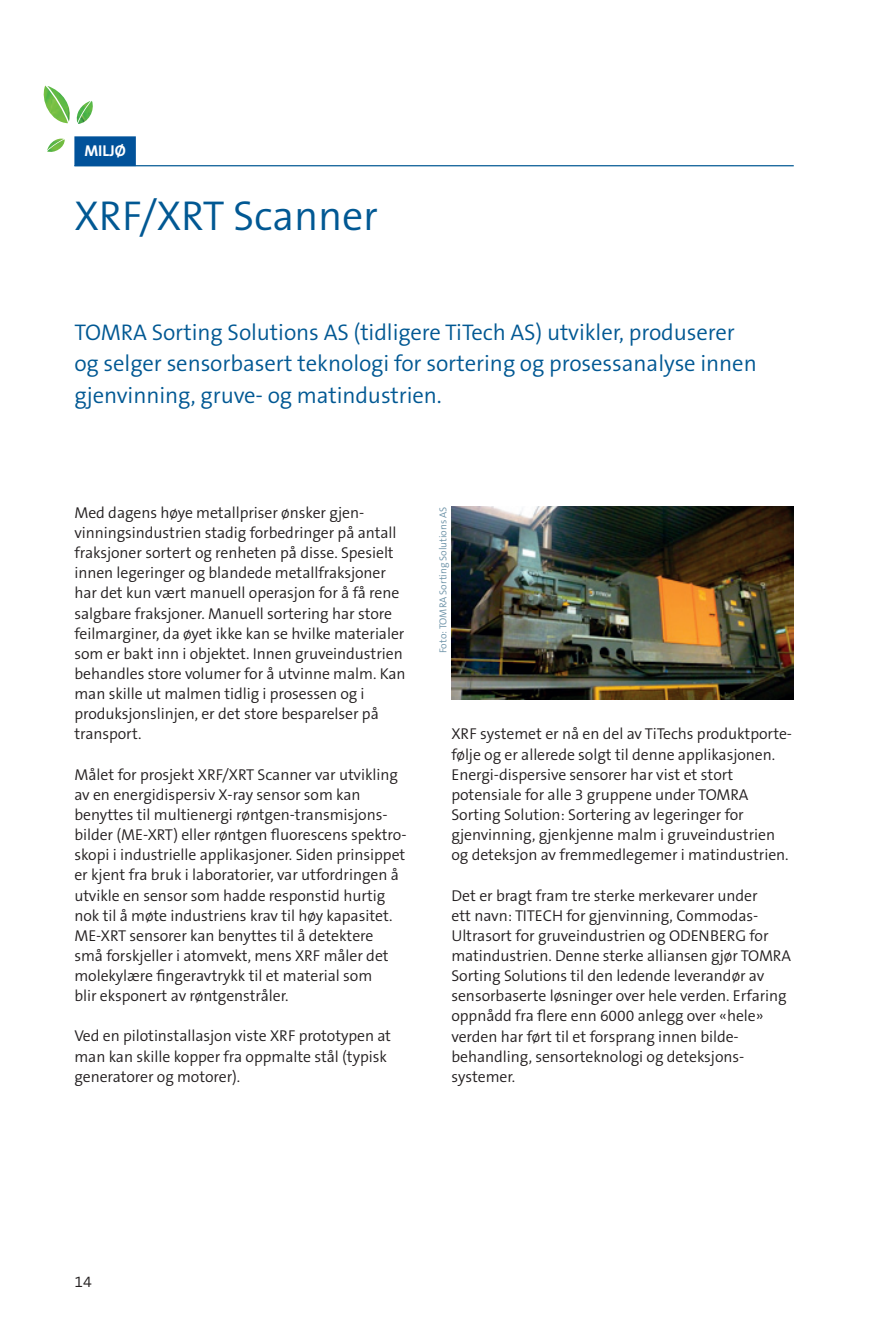
<style>
.page{position:relative;width:893px;height:1325px;background:#fff}
.page>*{position:absolute;margin:0;border:0;box-sizing:border-box;transform-origin:0 0}
.t1{font:300 42px "The Sans B4";letter-spacing:-.005em;color:#015893}
.t2{font:300 22.75px/31.5px "The Sans B4";letter-spacing:-.005em;color:#015893}
.t3{font:300 15.75px/20.1px "The Sans B4";letter-spacing:-.005em;color:#231f20}
.t4{font:700 15.75px "The Sans B7";letter-spacing:.005em;color:#fff}
.t5{font:300 10.15px "The Sans B4";letter-spacing:-.005em;color:#6c92a7}
</style>
<div class="page">
<hr style="left:74px;top:165px;width:720px;height:1px;background:#015893">
<div style="left:74px;top:136px;width:62px;height:30px;background:#01529a"></div>
<svg style="left:59px;top:123px;width:42px;height:43px"></svg>
<img style="left:43px;top:85px;width:25px;height:38px">
<img style="left:47px;top:86px;width:23px;height:36px">
<img style="left:47px;top:139px;width:18px;height:15px">
<img style="left:47px;top:139px;width:17px;height:11px">
<img style="left:78px;top:101px;width:17px;height:23px">
<img style="left:76px;top:101px;width:15px;height:22px">
<img style="left:451px;top:506px;width:343px;height:193px">
<p class="t4" style="left:84px;top:143px;width:43px">MILJØ</p>
<h1 class="t1" style="left:74px;top:194px;width:305px">XRF/XRT Scanner</h1>
<h2 class="t2" style="left:74px;top:317px;width:684px">TOMRA Sorting Solutions AS (tidligere TiTech AS) utvikler, produserer og selger sensorbasert teknologi for sortering og prosessanalyse innen gjenvinning, gruve- og matindustrien.</h2>
<p class="t3" style="left:74px;top:503px;width:333px">Med dagens høye metallpriser ønsker gjen&shy;vinningsindustrien stadig forbedringer på antall fraksjoner sortert og renheten på disse. Spesielt innen legeringer og blandede metallfraksjoner har det kun vært manuell operasjon for å få rene salgbare fraksjoner. Manuell sortering har store feilmarginer, da øyet ikke kan se hvilke materialer som er bakt inn i objektet. Innen gruveindustrien behandles store volumer for å utvinne malm. Kan man skille ut malmen tidlig i prosessen og i produksjonslinjen, er det store besparelser på transport.</p>
<p class="t3" style="left:74px;top:765px;width:334px">Målet for prosjekt XRF/XRT Scanner var utvikling av en energidispersiv X-ray sensor som kan benyttes til multienergi røntgen-transmisjons&shy;bilder (ME-XRT) eller røntgen fluorescens spektro&shy;skopi i industrielle applikasjoner. Siden prinsippet er kjent fra bruk i laboratorier, var utfordringen å utvikle en sensor som hadde responstid hurtig nok til å møte industriens krav til høy kapasitet.<br>ME-XRT sensorer kan benyttes til å detektere<br>små forskjeller i atomvekt, mens XRF måler det molekylære fingeravtrykk til et material som<br>blir eksponert av røntgenstråler.</p>
<p class="t3" style="left:74px;top:1026px;width:318px">Ved en pilotinstallasjon viste XRF prototypen at man kan skille kopper fra oppmalte stål (typisk generatorer og motorer).</p>
<p class="t5" style="left:438px;top:653px;width:148px;rotate:-90deg">Foto: TOMRA Sorting Solutions AS</p>
<p class="t3" style="left:451px;top:724px;width:342px">XRF systemet er nå en del av TiTechs produktporte&shy;følje og er allerede solgt til denne applikasjonen.<br>Energi-dispersive sensorer har vist et stort potensiale for alle 3 gruppene under TOMRA Sorting Solution: Sortering av legeringer for gjenvinning, gjenkjenne malm i gruveindustrien og deteksjon av fremmedlegemer i matindustrien.</p>
<p class="t3" style="left:451px;top:885px;width:341px">Det er bragt fram tre sterke merkevarer under<br>ett navn: TITECH for gjenvinning, Commodas-Ultrasort for gruveindustrien og ODENBERG for matindustrien. Denne sterke alliansen gjør TOMRA Sorting Solutions til den ledende leverandør av sensorbaserte løsninger over hele verden. Erfaring oppnådd fra flere enn 6000 anlegg over «hele» verden har ført til et forsprang innen bilde&shy;behandling, sensorteknologi og deteksjons&shy;systemer.</p>
<p class="t3" style="left:74px;top:1272px;width:19px">14</p>
</div>
